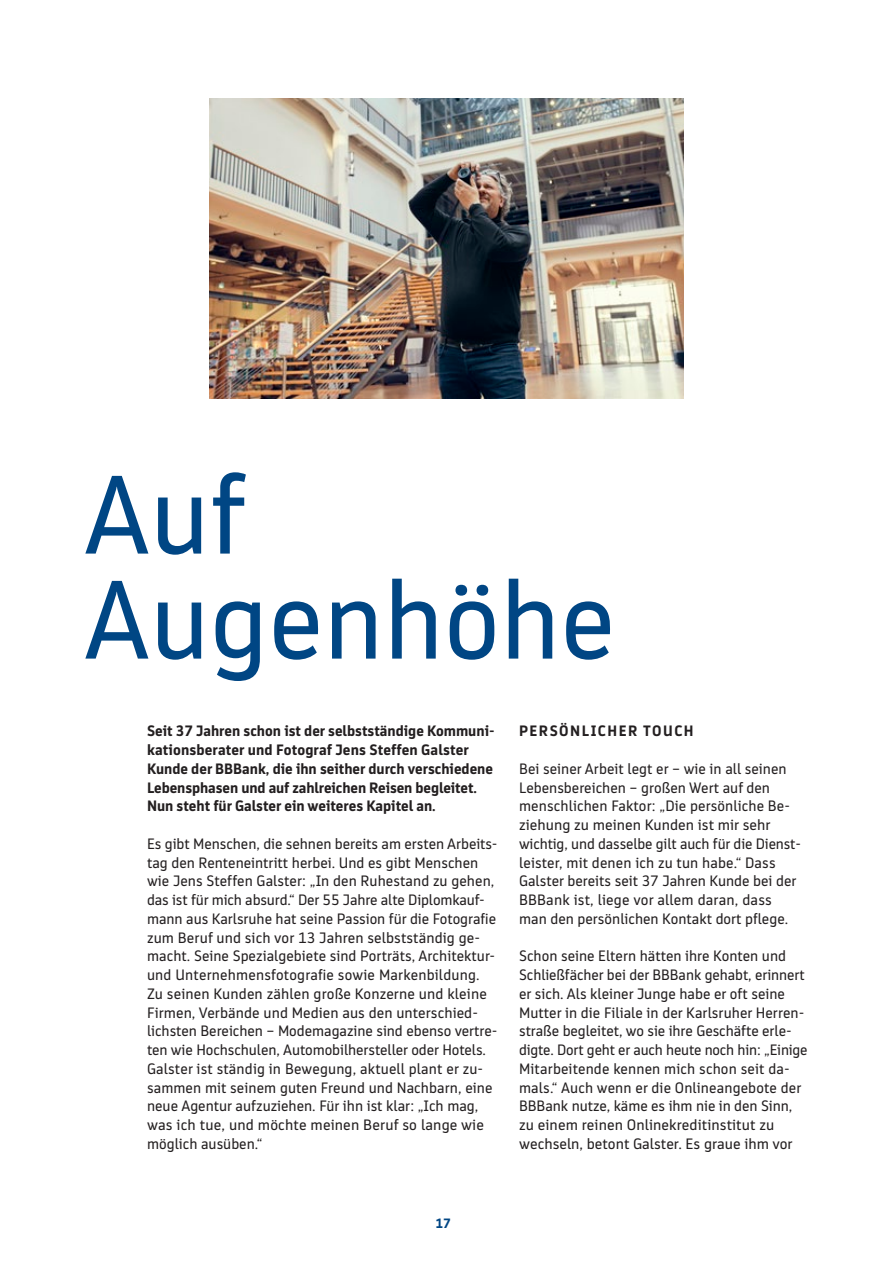
<style>
.page{position:relative;width:893px;height:1263px;background:#fff}
.page>*{position:absolute;margin:0;border:0;box-sizing:border-box;transform-origin:0 0}
.t1{font:111px/105px "BB Bank Type";color:#004684}
.Copy{font:15px/18.8px "BB Bank Type";color:#231f20}
.Copy-2{font:700 15px/18.8px "BB Bank Type";color:#231f20}
.Headline_Copy{font:700 15px "BB Bank Type";letter-spacing:.1em;color:#231f20}
.t2{font:700 13.5px "BB Bank Type";color:#004684}
</style>
<div class="page">
<img style="left:209px;top:99px;width:475px;height:300px">
<h1 class="t1" style="left:84px;top:462px;width:533px">Auf<br>Augenhöhe</h1>
<p class="Copy-2" style="left:147px;top:722px;width:349px">Seit 37 Jahren schon ist der selbstständige Kommuni&shy;kationsberater und Fotograf Jens Steffen Galster Kunde der BBBank, die ihn seither durch verschiedene Lebensphasen und auf zahlreichen Reisen begleitet.<br>Nun steht für Galster ein weiteres Kapitel an.</p>
<p class="Copy" style="left:147px;top:834px;width:352px">Es gibt Menschen, die sehnen bereits am ersten Arbeits&shy;tag den Renteneintritt herbei. Und es gibt Menschen wie Jens Steffen Galster: „In den Ruhestand zu gehen, das ist für mich absurd.“ Der 55 Jahre alte Diplomkauf&shy;mann aus Karlsruhe hat seine Passion für die Fotografie zum Beruf und sich vor 13 Jahren selbstständig ge&shy;macht. Seine Spezialgebiete sind Porträts, Architektur&shy;und Unternehmensfotografie sowie Markenbildung.<br>Zu seinen Kunden zählen große Konzerne und kleine Firmen, Verbände und Medien aus den unterschied&shy;lichsten Bereichen – Modemagazine sind ebenso vertre&shy;ten wie Hochschulen, Automobilhersteller oder Hotels.<br>Galster ist ständig in Bewegung, aktuell plant er zu&shy;sammen mit seinem guten Freund und Nachbarn, eine neue Agentur aufzuziehen. Für ihn ist klar: „Ich mag, was ich tue, und möchte meinen Beruf so lange wie möglich ausüben.“</p>
<p class="Headline_Copy" style="left:519px;top:723px;width:176px">PERSÖNLICHER TOUCH</p>
<p class="Copy" style="left:519px;top:759px;width:283px">Bei seiner Arbeit legt er – wie in all seinen Lebensbereichen – großen Wert auf den menschlichen Faktor: „Die persönliche Be&shy;ziehung zu meinen Kunden ist mir sehr wichtig, und dasselbe gilt auch für die Dienst&shy;leister, mit denen ich zu tun habe.“ Dass Galster bereits seit 37 Jahren Kunde bei der BBBank ist, liege vor allem daran, dass man den persönlichen Kontakt dort pflege.</p>
<p class="Copy" style="left:519px;top:947px;width:290px">Schon seine Eltern hätten ihre Konten und Schließfächer bei der BBBank gehabt, erinnert er sich. Als kleiner Junge habe er oft seine Mutter in die Filiale in der Karlsruher Herren&shy;straße begleitet, wo sie ihre Geschäfte erle&shy;digte. Dort geht er auch heute noch hin: „Einige Mitarbeitende kennen mich schon seit da&shy;mals.“ Auch wenn er die Onlineangebote der BBBank nutze, käme es ihm nie in den Sinn, zu einem reinen Onlinekreditinstitut zu wechseln, betont Galster. Es graue ihm vor</p>
<p class="t2" style="left:435px;top:1215px;width:17px">17</p>
</div>
